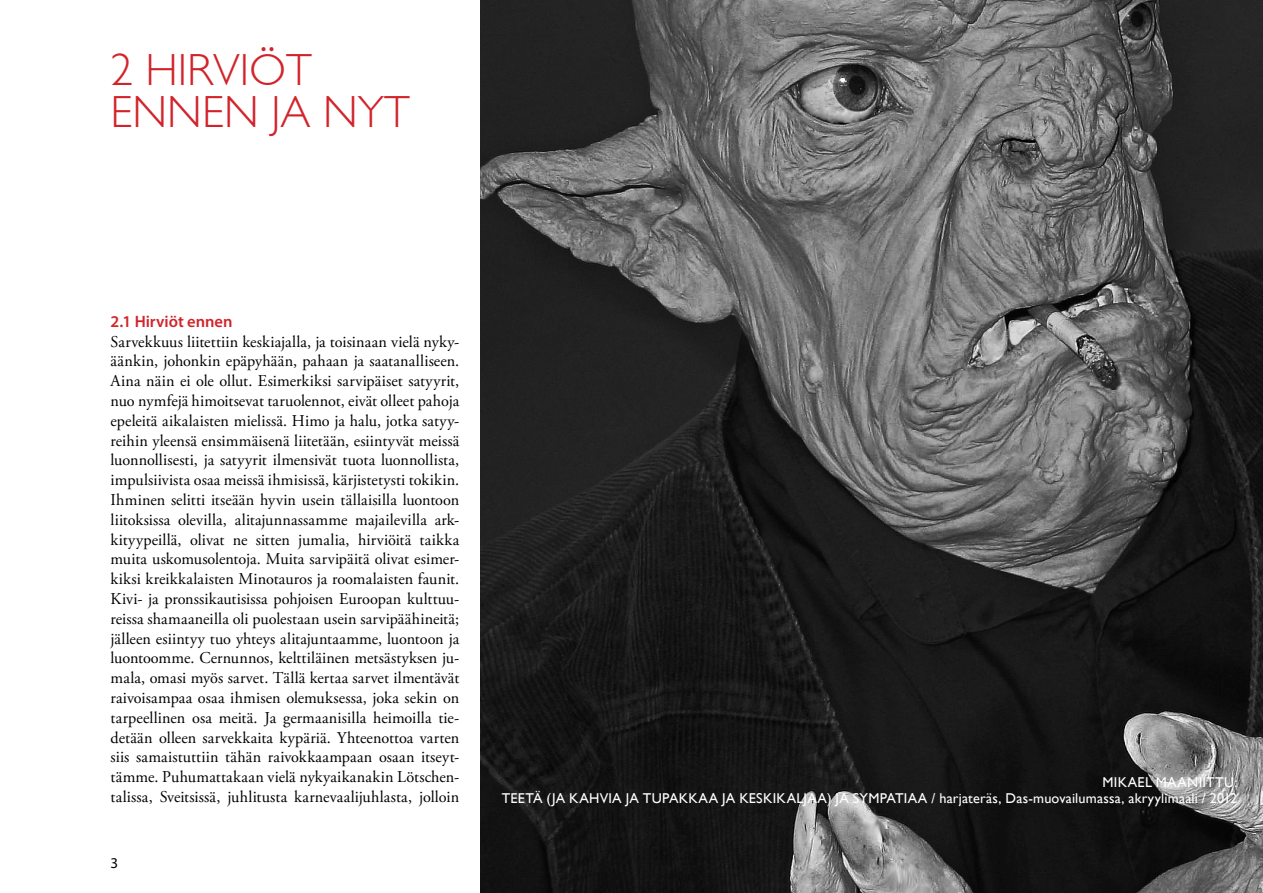
<style>
.page{position:relative;width:1263px;height:893px;background:#fff}
.page>*{position:absolute;margin:0;border:0;box-sizing:border-box;transform-origin:0 0}
.t1{font:300 45px/42px "Gill Sans";color:#d2232a}
.t2{font:16.5px/19.8px "Adobe Garamond Pro";letter-spacing:.01em;color:#000;text-align:justify}
.t3{font:600 16.5px "Myriad Pro";color:#d2232a}
.t4{font:15px "Myriad Pro";color:#000}
.t5{font:14.25px "Gill Sans";letter-spacing:.015em;color:#fff}
</style>
<div class="page">
<img style="left:480px;top:0;width:783px;height:893px">
<h1 class="t1" style="left:111px;top:49px;width:301px">2 HIRVIÖT<br>ENNEN JA NYT</h1>
<p class="t3" style="left:111px;top:311px;width:124px">2.1 Hirviöt ennen</p>
<p class="t2" style="left:111px;top:332px;width:350px">Sarvekkuus liitettiin keskiajalla, ja toisinaan vielä nyky&shy;äänkin, johonkin epäpyhään, pahaan ja saatanalliseen.<br>Aina näin ei ole ollut. Esimerkiksi sarvipäiset satyyrit, nuo nymfejä himoitsevat taruolennot, eivät olleet pahoja epeleitä aikalaisten mielissä. Himo ja halu, jotka satyy&shy;reihin yleensä ensimmäisenä liitetään, esiintyvät meissä luonnollisesti, ja satyyrit ilmensivät tuota luonnollista, impulsiivista osaa meissä ihmisissä, kärjistetysti tokikin.<br>Ihminen selitti itseään hyvin usein tällaisilla luontoon liitoksissa olevilla, alitajunnassamme majailevilla ark&shy;kityypeillä, olivat ne sitten jumalia, hirviöitä taikka muita uskomusolentoja. Muita sarvipäitä olivat esimer&shy;kiksi kreikkalaisten Minotauros ja roomalaisten faunit.<br>Kivi- ja pronssikautisissa pohjoisen Euroopan kulttuu&shy;reissa shamaaneilla oli puolestaan usein sarvipäähineitä; jälleen esiintyy tuo yhteys alitajuntaamme, luontoon ja luontoomme. Cernunnos, kelttiläinen metsästyksen ju&shy;mala, omasi myös sarvet. Tällä kertaa sarvet ilmentävät raivoisampaa osaa ihmisen olemuksessa, joka sekin on tarpeellinen osa meitä. Ja germaanisilla heimoilla tie&shy;detään olleen sarvekkaita kypäriä. Yhteenottoa varten siis samaistuttiin tähän raivokkaampaan osaan itseyt&shy;tämme. Puhumattakaan vielä nykyaikanakin Lötschen&shy;talissa, Sveitsissä, juhlitusta karnevaalijuhlasta, jolloin</p>
<p class="t4" style="left:111px;top:854px;width:9px">3</p>
<p class="t5" style="left:1102px;top:774px;width:136px">Mikael Maaniittu:</p>
<p class="t5" style="left:502px;top:790px;width:9px">TEET</p>
<p class="t5" style="left:533px;top:790px;width:147px">Ä (JA KAHVIA JA TU PAKKAA</p>
<p class="t5" style="left:722px;top:790px;width:50px">JA KESKIKAL</p>
<p class="t5" style="left:803px;top:790px;width:93px">JAA) JA SYMPATIAA</p>
<p class="t5" style="left:931px;top:790px;width:308px">/ harjateräs, Das-muovailumassa, akryylimaali / 2012</p>
</div>
